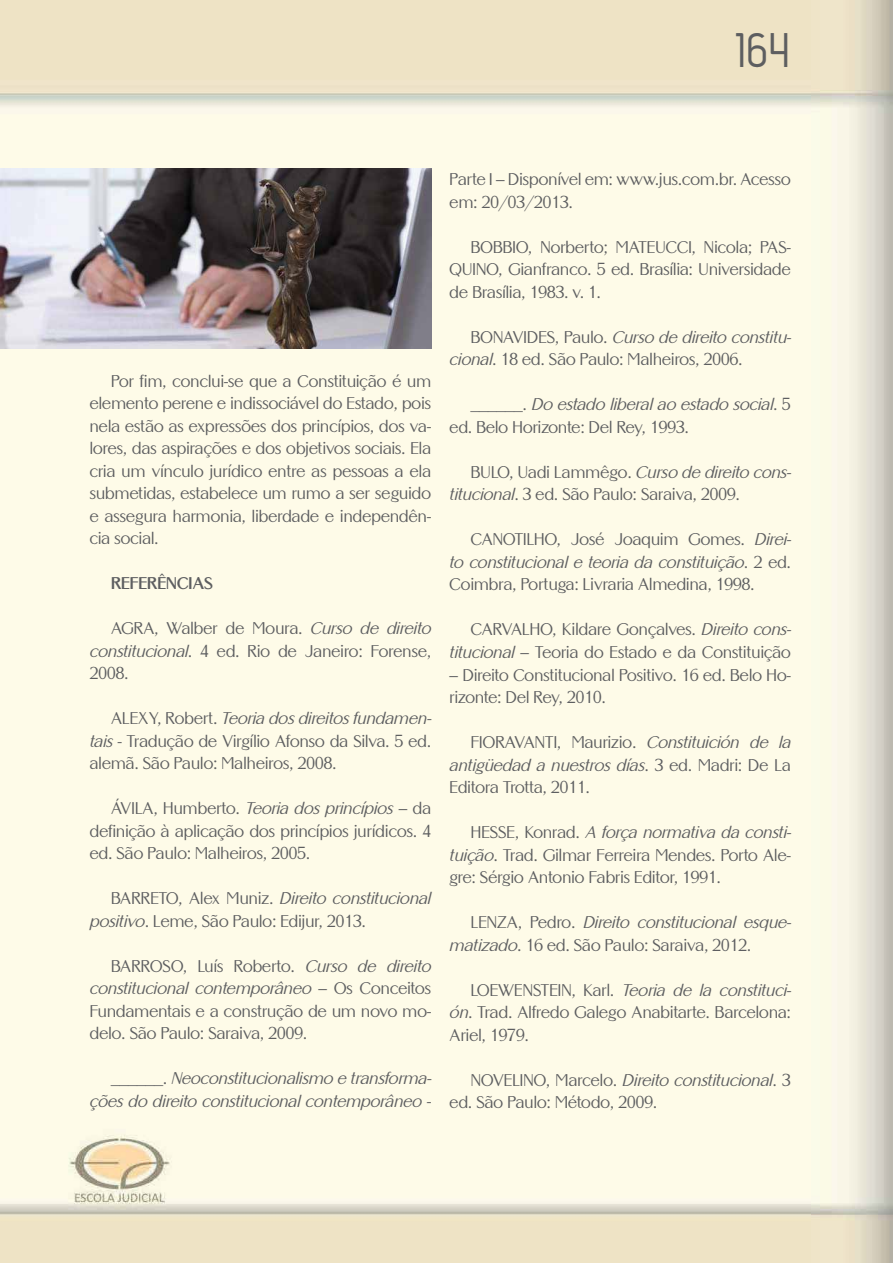
<style>
.page{position:relative;width:893px;height:1263px;background:#fff}
.page>*{position:absolute;margin:0;border:0;box-sizing:border-box;transform-origin:0 0}
.t1{font:49.5px "Zag";color:#5d5e60}
.t2{font:16.5px/22.5px "Altrincham";letter-spacing:-.03em;color:#5d5e60;text-align:justify}
.t3{font:italic 16.5px/22.5px "Altrincham";letter-spacing:-.03em;color:#5d5e60;text-align:right}
.t4{font:700 16.5px "Altrincham";letter-spacing:-.03em;color:#5d5e60}
.s1{font-style:italic}
.s2{font-style:normal}
</style>
<div class="page">
<img style="left:0;top:0;width:893px;height:1262px">
<img style="left:0;top:168px;width:431px;height:180px">
<h1 class="t1" style="left:738px;top:35px;width:56px">164</h1>
<p class="t2" style="left:89px;top:371px;width:343px;text-indent:21px">Por fim, conclui-se que a Constituição é um elemento perene e indissociável do Estado, pois nela estão as expressões dos princípios, dos va&shy;lores, das aspirações e dos objetivos sociais. Ela cria um vínculo jurídico entre as pessoas a ela submetidas, estabelece um rumo a ser seguido e assegura harmonia, liberdade e independên&shy;cia social.</p>
<p class="t4" style="left:111px;top:577px;width:104px">REFERÊNCIAS</p>
<p class="t2" style="left:89px;top:618px;width:343px;text-indent:21px">AGRA, Walber de Moura. <span class="s1">Curso de direito constitucional</span>. 4 ed. Rio de Janeiro: Forense, 2008.</p>
<p class="t2" style="left:89px;top:708px;width:343px;text-indent:21px">ALEXY, Robert. <span class="s1">Teoria dos direitos fundamen&shy;tais</span> - Tradução de Virgílio Afonso da Silva. 5 ed. alemã. São Paulo: Malheiros, 2008.</p>
<p class="t2" style="left:89px;top:798px;width:343px;text-indent:21px">ÁVILA, Humberto. <span class="s1">Teoria dos princípios</span> – da definição à aplicação dos princípios jurídicos. 4 ed. São Paulo: Malheiros, 2005.</p>
<p class="t2" style="left:89px;top:888px;width:343px;text-indent:21px">BARRETO, Alex Muniz. <span class="s1">Direito constitucional positivo</span>. Leme, São Paulo: Edijur, 2013.</p>
<p class="t2" style="left:89px;top:956px;width:343px;text-indent:21px">BARROSO, Luís Roberto. <span class="s1">Curso de direito constitucional contemporâneo</span> – Os Conceitos Fundamentais e a construção de um novo mo&shy;delo. São Paulo: Saraiva, 2009.</p>
<p class="t3" style="left:89px;top:1068px;width:343px"><span class="s2">______.</span> Neoconstitucionalismo e transforma&shy;ções do direito constitucional contemporâneo <span class="s2">-</span></p>
<p class="t2" style="left:449px;top:169px;width:343px">Parte I – Disponível em: www.jus.com.br. Acesso em: 20/03/2013.</p>
<p class="t2" style="left:449px;top:237px;width:343px;text-indent:21px">BOBBIO, Norberto; MATEUCCI, Nicola; PAS-QUINO, Gianfranco. 5 ed. Brasília: Universidade de Brasília, 1983. v. 1.</p>
<p class="t2" style="left:449px;top:327px;width:344px;text-indent:21px">BONAVIDES, Paulo. <span class="s1">Curso de direito constitu&shy;cional</span>. 18 ed. São Paulo: Malheiros, 2006.</p>
<p class="t2" style="left:449px;top:394px;width:343px;text-indent:21px">______. <span class="s1">Do estado liberal ao estado social</span>. 5 ed. Belo Horizonte: Del Rey, 1993.</p>
<p class="t2" style="left:449px;top:462px;width:343px;text-indent:21px">BULO, Uadi Lammêgo. <span class="s1">Curso de direito cons&shy;titucional</span>. 3 ed. São Paulo: Saraiva, 2009.</p>
<p class="t2" style="left:449px;top:529px;width:343px;text-indent:21px">CANOTILHO, José Joaquim Gomes. <span class="s1">Direi&shy;to constitucional e teoria da constituição</span>. 2 ed.<br>Coimbra, Portuga: Livraria Almedina, 1998.</p>
<p class="t2" style="left:449px;top:619px;width:343px;text-align:right">CARVALHO, Kildare Gonçalves. <span class="s1">Direito cons&shy;titucional</span> – Teoria do Estado e da Constituição</p>
<p class="t2" style="left:449px;top:664px;width:343px">– Direito Constitucional Positivo. 16 ed. Belo Ho&shy;rizonte: Del Rey, 2010.</p>
<p class="t2" style="left:449px;top:732px;width:343px;text-indent:21px">FIORAVANTI, Maurizio. <span class="s1">Constituición de la antigüedad a nuestros días</span>. 3 ed. Madri: De La Editora Trotta, 2011.</p>
<p class="t2" style="left:449px;top:822px;width:343px;text-indent:21px">HESSE, Konrad. <span class="s1">A força normativa da consti&shy;tuição</span>. Trad. Gilmar Ferreira Mendes. Porto Ale&shy;gre: Sérgio Antonio Fabris Editor, 1991.</p>
<p class="t2" style="left:449px;top:912px;width:343px;text-indent:21px">LENZA, Pedro. <span class="s1">Direito constitucional esque&shy;matizado</span>. 16 ed. São Paulo: Saraiva, 2012.</p>
<p class="t2" style="left:449px;top:979px;width:343px;text-indent:21px">LOEWENSTEIN, Karl. <span class="s1">Teoria de la constituci&shy;ón</span>. Trad. Alfredo Galego Anabitarte. Barcelona:<br>Ariel, 1979.</p>
<p class="t2" style="left:449px;top:1069px;width:343px;text-indent:21px">NOVELINO, Marcelo. <span class="s1">Direito constitucional</span>. 3 ed. São Paulo: Método, 2009.</p>
</div>
